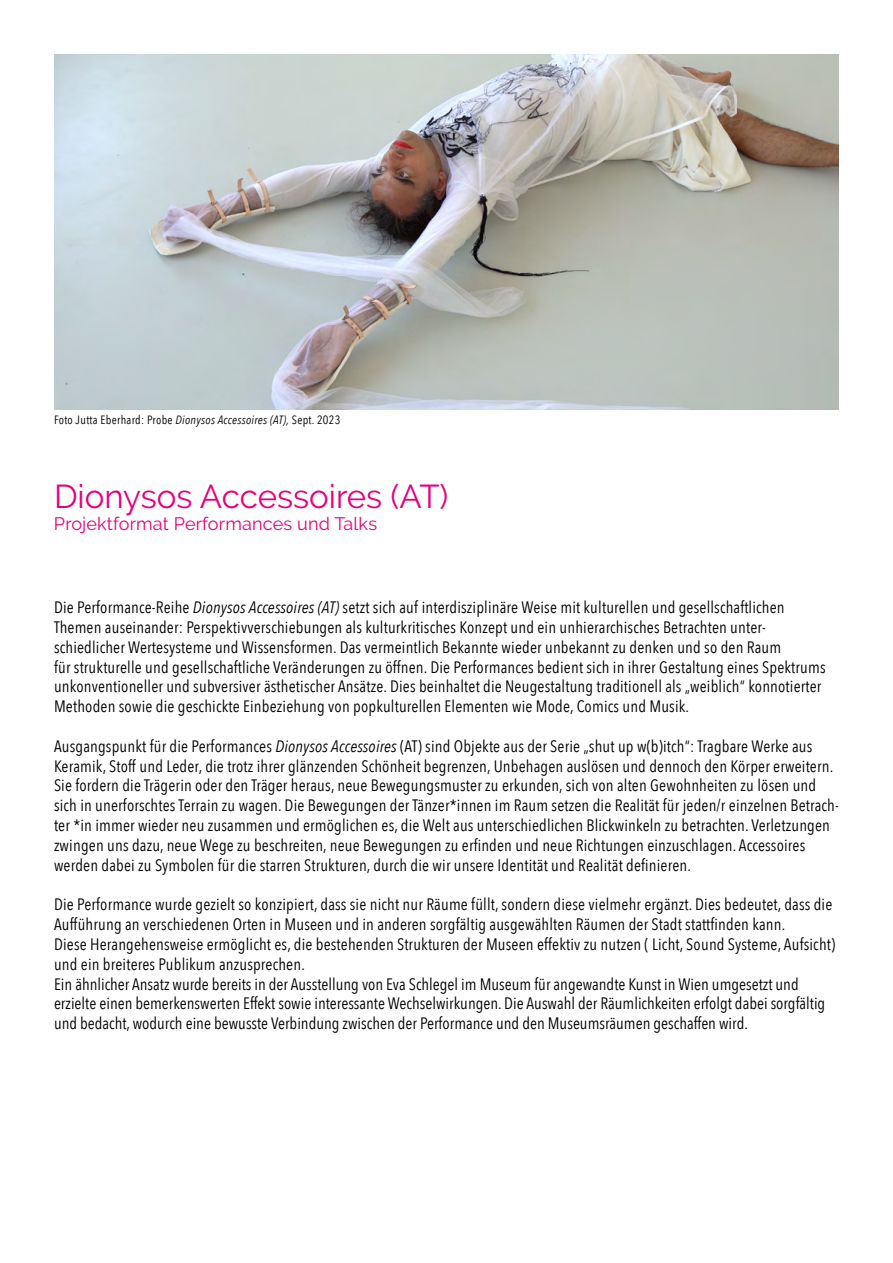
<style>
.page{position:relative;width:893px;height:1263px;background:#fff}
.page>*{position:absolute;margin:0;border:0;box-sizing:border-box;transform-origin:0 0}
.t1{font:33px "Raleway";color:#e6007d}
.t2{font:18px "Raleway";letter-spacing:.01em;color:#e6007d}
.t3{font:16.5px/19.8px "Avenir Next Condensed";letter-spacing:.01em;color:#000}
.t4{font:12px "Avenir Next Condensed";letter-spacing:.025em;color:#000}
.s1{font-style:italic}
</style>
<div class="page">
<img style="left:54px;top:54px;width:785px;height:356px">
<p class="t4" style="left:54px;top:409px;width:288px">Foto Jutta Eberhard: Probe <span class="s1">Dionysos Accessoires (AT),</span> Sept. 2023</p>
<h1 class="t1" style="left:54px;top:477px;width:396px">Dionysos Accessoires (AT)</h1>
<p class="t2" style="left:54px;top:513px;width:325px">Projektformat Performances und Talks</p>
<p class="t3" style="left:54px;top:597px;width:773px">Die Performance-Reihe <span class="s1">Dionysos Accessoires (AT)</span> setzt sich auf interdisziplinäre Weise mit kulturellen und gesellschaftlichen Themen auseinander: Perspektivverschiebungen als kulturkritisches Konzept und ein unhierarchisches Betrachten unter&shy;schiedlicher Wertesysteme und Wissensformen. Das vermeintlich Bekannte wieder unbekannt zu denken und so den Raum<br>für strukturelle und gesellschaftliche Veränderungen zu öffnen. Die Performances bedient sich in ihrer Gestaltung eines Spektrums unkonventioneller und subversiver ästhetischer Ansätze. Dies beinhaltet die Neugestaltung traditionell als „weiblich“ konnotierter Methoden sowie die geschickte Einbeziehung von popkulturellen Elementen wie Mode, Comics und Musik.</p>
<p class="t3" style="left:54px;top:735px;width:786px">Ausgangspunkt für die Performances <span class="s1">Dionysos Accessoires</span> (AT) sind Objekte aus der Serie „shut up w(b)itch“: Tragbare Werke aus Keramik, Stoff und Leder, die trotz ihrer glänzenden Schönheit begrenzen, Unbehagen auslösen und dennoch den Körper erweitern.<br>Sie fordern die Trägerin oder den Träger heraus, neue Bewegungsmuster zu erkunden, sich von alten Gewohnheiten zu lösen und sich in unerforschtes Terrain zu wagen. Die Bewegungen der Tänzer*innen im Raum setzen die Realität für jeden/r einzelnen Betrach&shy;ter *in immer wieder neu zusammen und ermöglichen es, die Welt aus unterschiedlichen Blickwinkeln zu betrachten. Verletzungen zwingen uns dazu, neue Wege zu beschreiten, neue Bewegungen zu erfinden und neue Richtungen einzuschlagen. Accessoires werden dabei zu Symbolen für die starren Strukturen, durch die wir unsere Identität und Realität definieren.</p>
<p class="t3" style="left:54px;top:894px;width:783px">Die Performance wurde gezielt so konzipiert, dass sie nicht nur Räume füllt, sondern diese vielmehr ergänzt. Dies bedeutet, dass die Aufführung an verschiedenen Orten in Museen und in anderen sorgfältig ausgewählten Räumen der Stadt stattfinden kann.<br>Diese Herangehensweise ermöglicht es, die bestehenden Strukturen der Museen effektiv zu nutzen ( Licht, Sound Systeme, Aufsicht) und ein breiteres Publikum anzusprechen.<br>Ein ähnlicher Ansatz wurde bereits in der Ausstellung von Eva Schlegel im Museum für angewandte Kunst in Wien umgesetzt und erzielte einen bemerkenswerten Effekt sowie interessante Wechselwirkungen. Die Auswahl der Räumlichkeiten erfolgt dabei sorgfältig und bedacht, wodurch eine bewusste Verbindung zwischen der Performance und den Museumsräumen geschaffen wird.</p>
</div>
